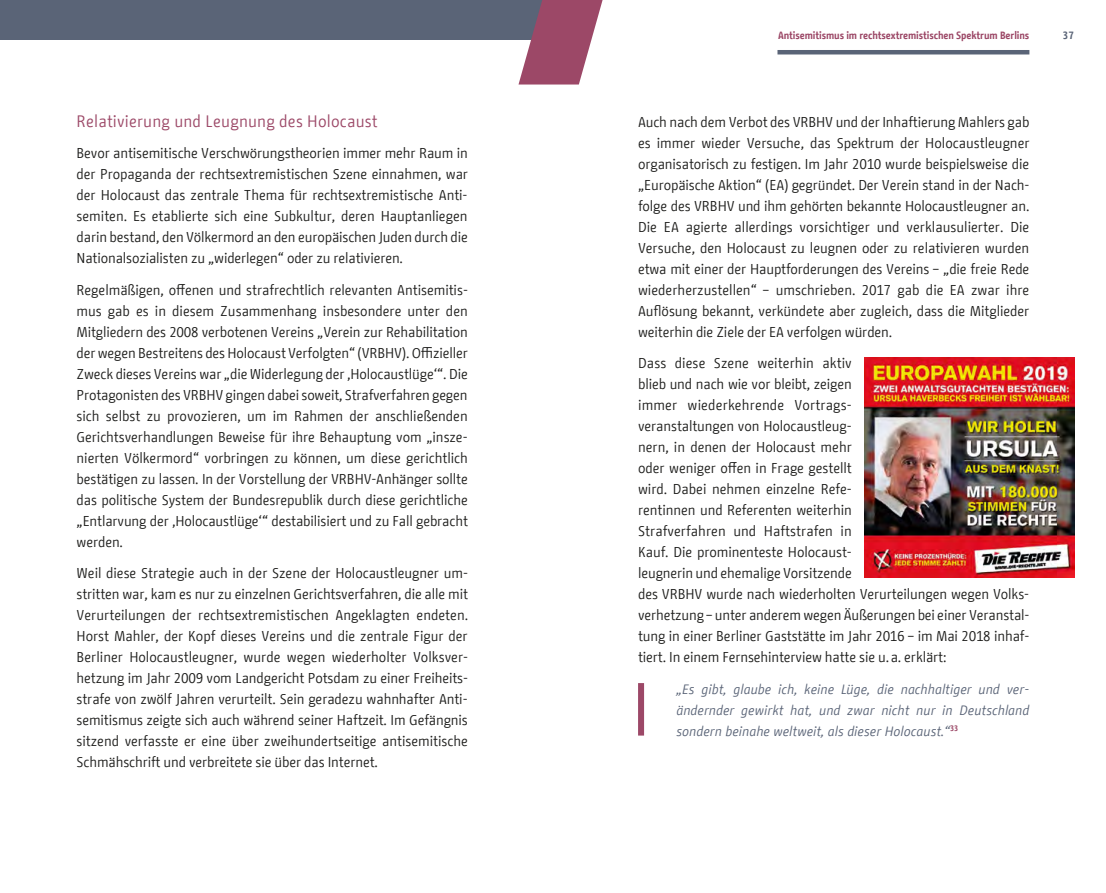
<style>
.page{position:relative;width:1106px;height:893px;background:#fff}
.page>*{position:absolute;margin:0;border:0;box-sizing:border-box;transform-origin:0 0}
.t1{font:16.5px "BMF Change";letter-spacing:.01em;color:#9c4867}
.t2{font:14.25px/21px "BMF Change";letter-spacing:-.01em;color:#1d1d1b}
.t3{font:italic 13.5px/21px "BMF Change";color:#5a6477}
.t4{font:700 10.5px "BMF Change";letter-spacing:-.01em;color:#9c4867}
.t5{font:700 10.5px "BMF Change";color:#5a6477}
</style>
<div class="page">
<img style="left:864px;top:358px;width:210px;height:219px">
<div style="left:0;top:0;width:561px;height:39px;background:#5a6477"></div>
<svg style="left:518px;top:0;width:84px;height:85px"></svg>
<div style="left:638px;top:683px;width:6px;height:53px;background:#9c4867"></div>
<hr style="left:777px;top:50px;width:252px;height:4px;background:#5a6477">
<p class="t1" style="left:77px;top:109px;width:302px">Relativierung und Leugnung des Holocaust</p>
<p class="t2" style="left:77px;top:143px;width:393px">Bevor antisemitische Verschwörungstheorien immer mehr Raum in der Propaganda der rechtsextremistischen Szene einnahmen, war der Holocaust das zentrale Thema für rechtsextremistische Anti&shy;semiten. Es etablierte sich eine Subkultur, deren Hauptanliegen darin bestand, den Völkermord an den europäischen Juden durch die Nationalsozialisten zu „widerlegen“ oder zu relativieren.</p>
<p class="t2" style="left:77px;top:279px;width:393px;text-align:justify">Regelmäßigen, offenen und strafrechtlich relevanten Antisemitis&shy;mus gab es in diesem Zusammenhang insbesondere unter den Mitgliedern des 2008 verbotenen Vereins „Verein zur Rehabilitation der wegen Bestreitens des Holocaust Verfolgten“ (VRBHV). Offizieller Zweck dieses Vereins war „die Widerlegung der ‚Holocaustlüge‘“. Die Protagonisten des VRBHV gingen dabei soweit, Strafverfahren gegen sich selbst zu provozieren, um im Rahmen der anschließenden Gerichtsverhandlungen Beweise für ihre Behauptung vom „insze&shy;nierten Völkermord“ vorbringen zu können, um diese gerichtlich bestätigen zu lassen. In der Vorstellung der VRBHV-Anhänger sollte das politische System der Bundesrepublik durch diese gerichtliche „Entlarvung der ‚Holocaustlüge‘“ destabilisiert und zu Fall gebracht werden.</p>
<p class="t2" style="left:77px;top:563px;width:393px">Weil diese Strategie auch in der Szene der Holocaustleugner um&shy;stritten war, kam es nur zu einzelnen Gerichtsverfahren, die alle mit Verurteilungen der rechtsextremistischen Angeklagten endeten.<br>Horst Mahler, der Kopf dieses Vereins und die zentrale Figur der Berliner Holocaustleugner, wurde wegen wiederholter Volksver&shy;hetzung im Jahr 2009 vom Landgericht Potsdam zu einer Freiheits&shy;strafe von zwölf Jahren verurteilt. Sein geradezu wahnhafter Anti&shy;semitismus zeigte sich auch während seiner Haftzeit. Im Gefängnis sitzend verfasste er eine über zweihundertseitige antisemitische Schmähschrift und verbreitete sie über das Internet.</p>
<p class="t4" style="left:778px;top:28px;width:253px">Antisemitismus im rechtsextremistischen Spektrum Berlins</p>
<p class="t2" style="left:638px;top:111px;width:393px;text-align:justify">Auch nach dem Verbot des VRBHV und der Inhaftierung Mahlers gab es immer wieder Versuche, das Spektrum der Holocaustleugner organisatorisch zu festigen. Im Jahr 2010 wurde beispielsweise die „Europäische Aktion“ (EA) gegründet. Der Verein stand in der Nach&shy;folge des VRBHV und ihm gehörten bekannte Holocaustleugner an.<br>Die EA agierte allerdings vorsichtiger und verklausulierter. Die Versuche, den Holocaust zu leugnen oder zu relativieren wurden etwa mit einer der Hauptforderungen des Vereins – „die freie Rede wiederherzustellen“ – umschrieben. 2017 gab die EA zwar ihre -Auflösung bekannt, verkündete aber zugleich, dass die Mitglieder weiterhin die Ziele der EA verfolgen würden.</p>
<p class="t2" style="left:638px;top:353px;width:393px">Dass diese Szene weiterhin aktiv<br>blieb und nach wie vor bleibt, zeigen<br>immer wiederkehrende Vortrags-<br>veranstaltungen von Holocaustleug-<br>nern, in denen der Holocaust mehr<br>oder weniger offen in Frage gestellt<br>wird. Dabei nehmen einzelne Refe-<br>rentinnen und Referenten weiterhin<br>Strafverfahren und Haftstrafen in<br>Kauf. Die prominenteste Holocaust-<br>leugnerin und ehemalige Vorsitzende<br>des VRBHV wurde nach wiederholten Verurteilungen wegen Volks&shy;verhetzung – unter anderem wegen Äußerungen bei einer Veranstal&shy;tung in einer Berliner Gaststätte im Jahr 2016 – im Mai 2018 inhaf&shy;tiert. In einem Fernsehinterview hatte sie u.a. erklärt:</p>
<p class="t3" style="left:676px;top:678px;width:354px">„Es gibt, glaube ich, keine Lüge, die nachhaltiger und ver&shy;ändernder gewirkt hat, und zwar nicht nur in Deutschland sondern beinahe weltweit, als dieser Holocaust.“<sup>33</sup></p>
<p class="t5" style="left:1062px;top:28px;width:13px">37</p>
</div>
